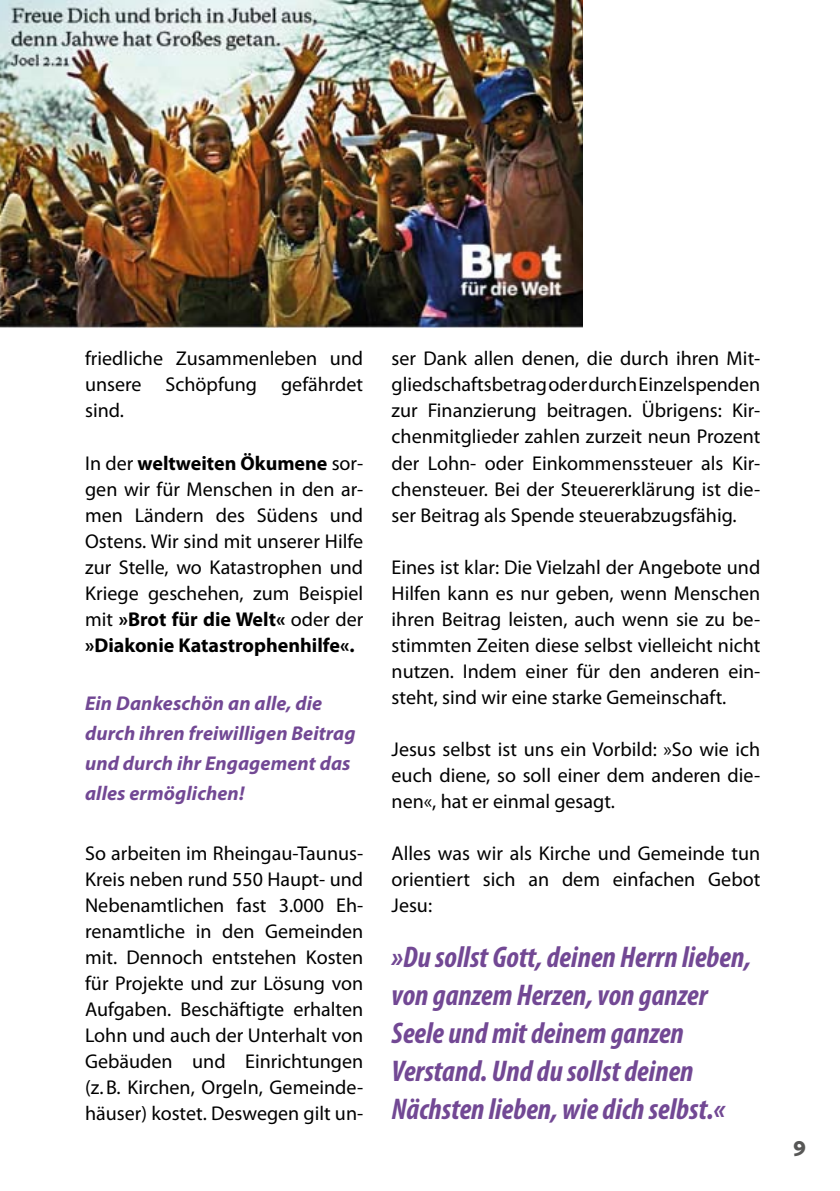
<style>
.page{position:relative;width:840px;height:1191px;background:#fff}
.page>*{position:absolute;margin:0;border:0;box-sizing:border-box;transform-origin:0 0}
.GB_randbemerkung_gro{font:italic 700 condensed 30px/38px "Myriad Pro";color:#724894}
.t1{font:700 22px "Foundry Sans";color:#575756}
.GB_fließtext_block_2{font:20px/26px "Myriad Pro";color:#000;text-align:justify}
.GB_zwischenüberschri{font:italic 700 20px/30px "Myriad Pro";letter-spacing:.005em;color:#724894}
.s1{font-weight:700}
</style>
<div class="page">
<img style="left:0;top:0;width:582px;height:327px">
<p class="GB_fließtext_block_2" style="left:85px;top:345px;width:279px">friedliche Zusammenleben und unsere Schöpfung gefährdet sind.</p>
<p class="GB_fließtext_block_2" style="left:85px;top:449px;width:279px">In der <span class="s1">weltweiten Ökumene</span> sor&shy;gen wir für Menschen in den ar&shy;men Ländern des Südens und Ostens. Wir sind mit unserer Hilfe zur Stelle, wo Katastrophen und Kriege geschehen, zum Beispiel mit <span class="s1">»Brot für die Welt«</span> oder der <span class="s1">»Diakonie Katastrophenhilfe«.</span></p>
<p class="GB_zwischenüberschri" style="left:85px;top:687px;width:272px">Ein Dankeschön an alle, die durch ihren freiwilligen Beitrag und durch ihr Engagement das alles ermöglichen!</p>
<p class="GB_fließtext_block_2" style="left:85px;top:839px;width:279px">So arbeiten im Rheingau-Taunus-Kreis neben rund 550 Haupt- und Nebenamtlichen fast 3.000 Eh&shy;renamtliche in den Gemeinden mit. Dennoch entstehen Kosten für Projekte und zur Lösung von Aufgaben. Beschäftigte erhalten Lohn und auch der Unterhalt von Gebäuden und Einrichtungen (z.B. Kirchen, Orgeln, Gemeinde&shy;häuser) kostet. Deswegen gilt un-</p>
<p class="GB_fließtext_block_2" style="left:391px;top:345px;width:370px">ser Dank allen denen, die durch ihren Mit&shy;gliedschaftsbetrag oder durch Einzelspenden zur Finanzierung beitragen. Übrigens: Kir&shy;chenmitglieder zahlen zurzeit neun Prozent der Lohn- oder Einkommenssteuer als Kir&shy;chensteuer. Bei der Steuererklärung ist die&shy;ser Beitrag als Spende steuerabzugsfähig.</p>
<p class="GB_fließtext_block_2" style="left:391px;top:553px;width:370px">Eines ist klar: Die Vielzahl der Angebote und Hilfen kann es nur geben, wenn Menschen ihren Beitrag leisten, auch wenn sie zu be&shy;stimmten Zeiten diese selbst vielleicht nicht nutzen. Indem einer für den anderen ein&shy;steht, sind wir eine starke Gemeinschaft.</p>
<p class="GB_fließtext_block_2" style="left:391px;top:735px;width:370px">Jesus selbst ist uns ein Vorbild: »So wie ich euch diene, so soll einer dem anderen die&shy;nen«, hat er einmal gesagt.</p>
<p class="GB_fließtext_block_2" style="left:391px;top:839px;width:370px">Alles was wir als Kirche und Gemeinde tun orientiert sich an dem einfachen Gebot Jesu:</p>
<p class="GB_randbemerkung_gro" style="left:391px;top:937px;width:361px">»Du sollst Gott, deinen Herrn lieben, von ganzem Herzen, von ganzer<br>Seele und mit deinem ganzen<br>Verstand. Und du sollst deinen<br>Nächsten lieben, wie dich selbst.«</p>
<p class="t1" style="left:792px;top:1135px;width:15px">9</p>
</div>
